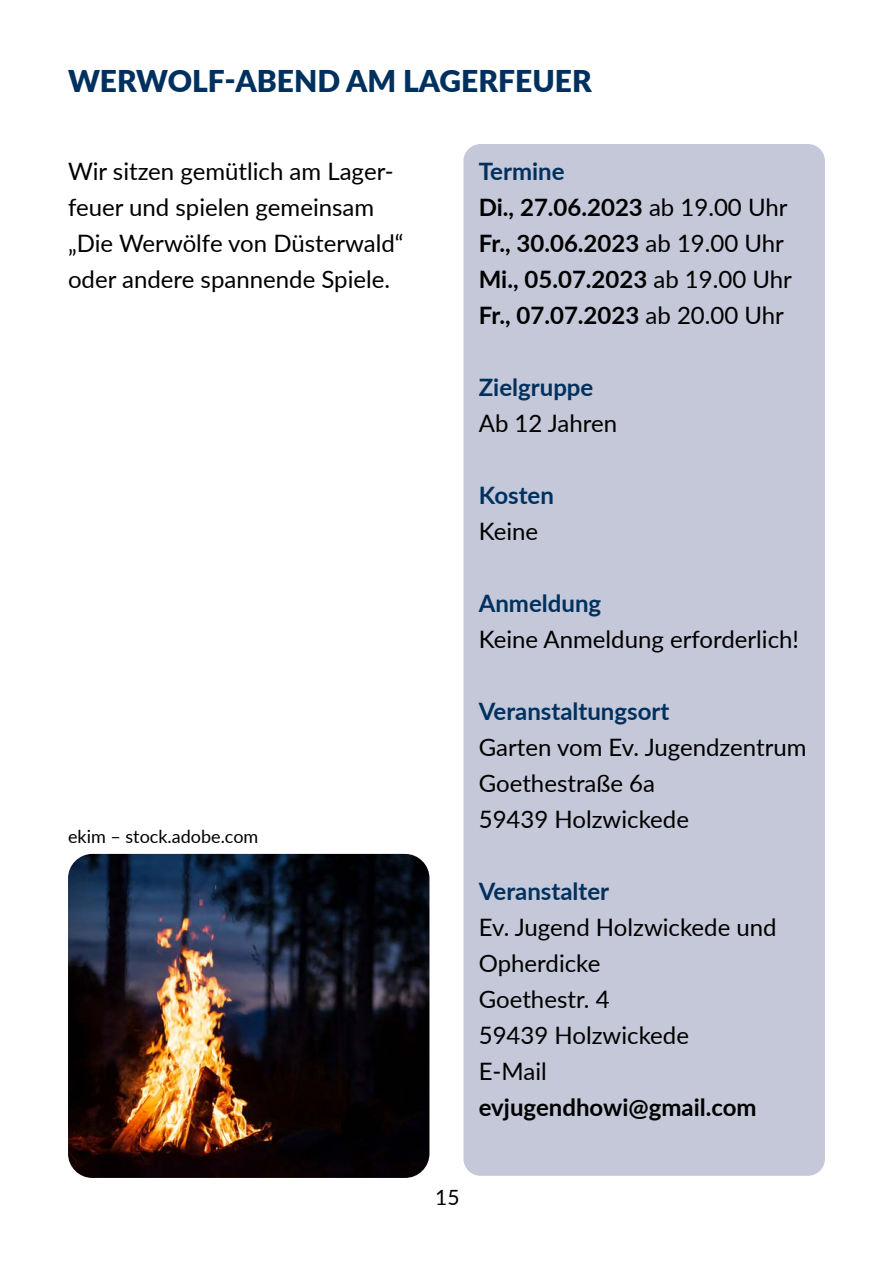
<style>
.page{position:relative;width:893px;height:1263px;background:#fff}
.page>*{position:absolute;margin:0;border:0;box-sizing:border-box;transform-origin:0 0}
.t1{font:900 30px "Lato";color:#00305e}
.t2{font:24px/36px "Lato";color:#000}
.t3{font:700 24px/36px "Lato";color:#000}
.t4{font:700 24px "Lato";color:#00305e}
.t5{font:21px "Lato";color:#000}
.t6{font:18px "Lato";color:#000}
.s1{color:#00305e}
.s2{font-weight:400}
</style>
<div class="page">
<div style="left:463px;top:144px;width:362px;height:1032px;background:#c4c8d8;border-radius:17px"></div>
<img style="left:68px;top:854px;width:361px;height:324px">
<p class="t1" style="left:68px;top:59px;width:525px">WERWOLF-ABEND AM LAGERFEUER</p>
<p class="t2" style="left:68px;top:152px;width:337px">Wir sitzen gemütlich am Lager&shy;feuer und spielen gemeinsam „Die Werwölfe von Düsterwald“ oder andere spannende Spiele.</p>
<p class="t3" style="left:479px;top:152px;width:315px"><span class="s1">Termine<br></span>Di., 27.06.2023 <span class="s2">ab 19.00 Uhr<br></span>Fr., 30.06.2023 <span class="s2">ab 19.00 Uhr<br></span>Mi., 05.07.2023 <span class="s2">ab 19.00 Uhr<br></span>Fr., 07.07.2023 <span class="s2">ab 20.00 Uhr</span></p>
<p class="t4" style="left:479px;top:370px;width:116px">Zielgruppe</p>
<p class="t2" style="left:479px;top:404px;width:140px">Ab 12 Jahren</p>
<p class="t4" style="left:479px;top:478px;width:77px">Kosten</p>
<p class="t2" style="left:479px;top:512px;width:61px">Keine</p>
<p class="t6" style="left:68px;top:823px;width:192px">ekim – stock.adobe.com</p>
<p class="t4" style="left:479px;top:586px;width:124px">Anmeldung</p>
<p class="t2" style="left:479px;top:620px;width:322px">Keine Anmeldung erforderlich!</p>
<p class="t4" style="left:479px;top:694px;width:192px">Veranstaltungsort</p>
<p class="t2" style="left:479px;top:728px;width:329px">Garten vom Ev. Jugendzentrum<br>Goethestraße 6a<br>59439 Holzwickede</p>
<p class="t4" style="left:479px;top:874px;width:132px">Veranstalter</p>
<p class="t2" style="left:479px;top:908px;width:299px">Ev. Jugend Holzwickede und<br>Opherdicke<br>Goethestr. 4<br>59439 Holzwickede<br>E-Mail</p>
<p class="t3" style="left:479px;top:1088px;width:279px">evjugendhowi@gmail.com</p>
<p class="t5" style="left:435px;top:1183px;width:26px">15</p>
</div>
